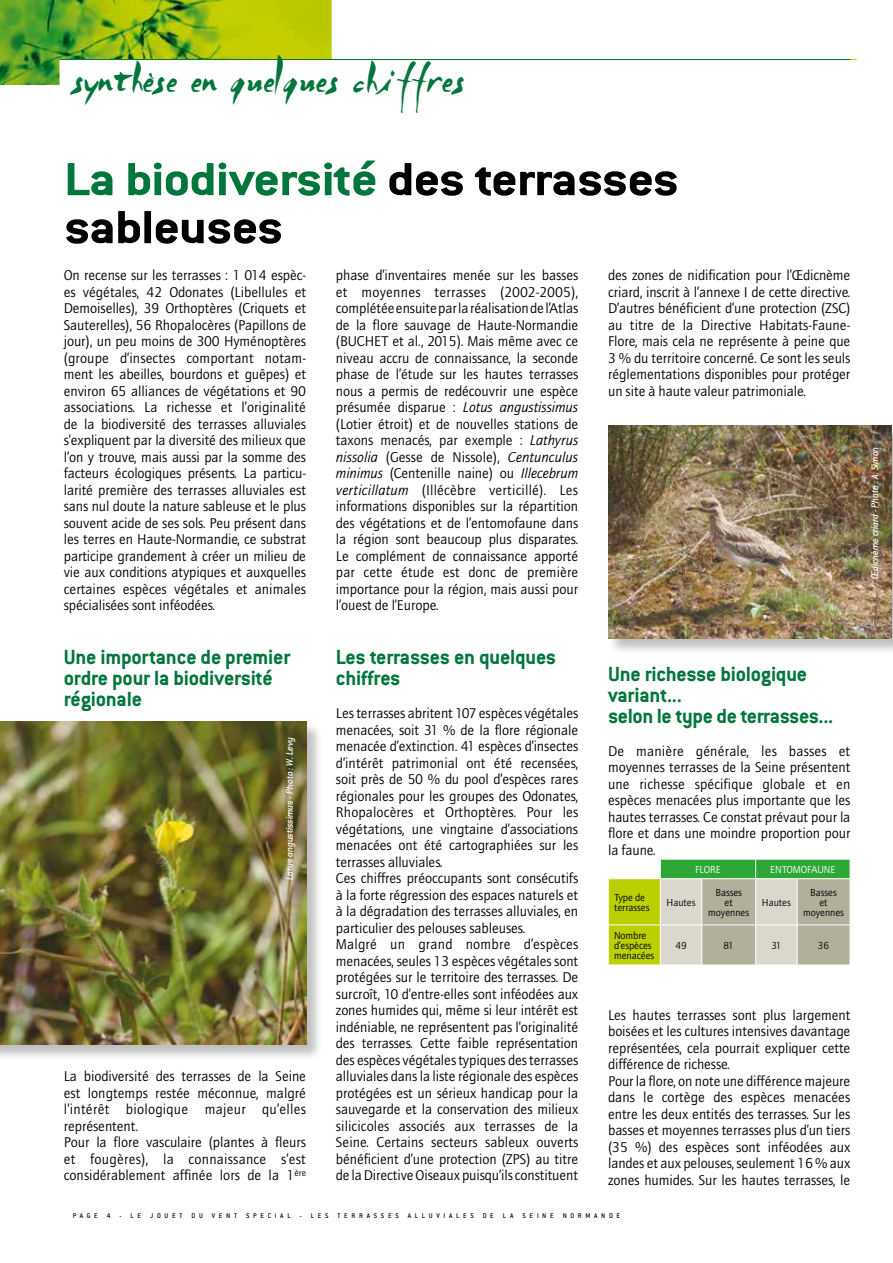
<style>
.page{position:relative;width:893px;height:1263px;background:#fff}
.page>*{position:absolute;margin:0;border:0;box-sizing:border-box;transform-origin:0 0}
.t1{font:700 51px/48px "Conduit ITC";letter-spacing:-.02em;color:#000;scale:1.15 1}
.t2{font:26.55px "Chinoise";letter-spacing:-.03em;color:#00763c}
.t3{font:700 22.5px/21px "Conduit ITC";letter-spacing:-.01em;color:#00763c}
.t4{font:14.25px/16.5px "AT Quay Sans";letter-spacing:-.01em;color:#000;text-align:justify}
.t5{font:italic 500 10.5px "Conduit ITC";letter-spacing:-.02em;color:#fff}
.t6{font:10.2px/10.2px "AT Quay Sans";letter-spacing:-.01em;color:#000}
.t7{font:10.2px "AT Quay Sans";letter-spacing:-.01em;color:#fff}
.t8{font:500 7.5px "Conduit ITC";letter-spacing:.5em;color:#000}
.s1{color:#00763c}
.s2{font-style:italic}
</style>
<div class="page">
<img style="left:0;top:0;width:332px;height:85px">
<hr style="left:64px;top:59px;width:793px;height:1px;background:#bccf00">
<hr style="left:60px;top:59px;width:790px;height:1px;background:#00763c">
<div style="left:0;top:722px;width:323px;height:339px;background:#000;opacity:.25"></div>
<img style="left:0;top:721px;width:306px;height:324px">
<div style="left:608px;top:425px;width:285px;height:230px;background:#000;opacity:.25"></div>
<img style="left:608px;top:425px;width:284px;height:213px">
<svg style="left:608px;top:859px;width:242px;height:106px;background:#b2c488"></svg>
<hr style="left:660px;top:878px;width:42px;height:1px;background:#fff">
<hr style="left:702px;top:878px;width:54px;height:1px;background:#fff">
<hr style="left:756px;top:878px;width:41px;height:1px;background:#fff">
<hr style="left:797px;top:878px;width:53px;height:1px;background:#fff">
<h2 class="t2" style="left:72px;top:67px;width:396px">synthèse en quelques chiffres</h2>
<h1 class="t1" style="left:64px;top:154px;width:537px"><span class="s1">La biodiversité</span> des terrasses sableuses</h1>
<p class="t4" style="left:64px;top:267px;width:244px">On recense sur les terrasses : 1 014 espèc&shy;es végétales, 42 Odonates (Libellules et Demoiselles), 39 Orthoptères (Criquets et Sauterelles), 56 Rhopalocères (Papillons de jour), un peu moins de 300 Hyménoptères (groupe d’insectes comportant notam&shy;ment les abeilles, bourdons et guêpes) et environ 65 alliances de végétations et 90 associations. La richesse et l’originalité de la biodiversité des terrasses alluviales s’expliquent par la diversité des milieux que l’on y trouve, mais aussi par la somme des facteurs écologiques présents. La particu&shy;larité première des terrasses alluviales est sans nul doute la nature sableuse et le plus souvent acide de ses sols. Peu présent dans les terres en Haute-Normandie, ce substrat participe grandement à créer un milieu de vie aux conditions atypiques et auxquelles certaines espèces végétales et animales spécialisées sont inféodées.</p>
<h3 class="t3" style="left:64px;top:646px;width:228px">Une importance de premier ordre pour la biodiversité régionale</h3>
<p class="t4" style="left:608px;top:267px;width:244px">des zones de nidification pour l’Œdicnème criard, inscrit à l’annexe I de cette directive.<br>D’autres bénéficient d’une protection (ZSC) au titre de la Directive Habitats-Faune-Flore, mais cela ne représente à peine que 3 % du territoire concerné. Ce sont les seuls réglementations disponibles pour protéger un site à haute valeur patrimoniale.</p>
<p class="t4" style="left:336px;top:267px;width:244px">phase d’inventaires menée sur les basses et moyennes terrasses (2002-2005), complétée ensuite par la réalisation de l’Atlas de la flore sauvage de Haute-Normandie (BUCHET et al., 2015). Mais même avec ce niveau accru de connaissance, la seconde phase de l’étude sur les hautes terrasses nous a permis de redécouvrir une espèce présumée disparue : <span class="s2">Lotus angustissimus </span>(Lotier étroit) et de nouvelles stations de taxons menacés, par exemple : <span class="s2">Lathyrus nissolia</span> (Gesse de Nissole), <span class="s2">Centunculus minimus</span> (Centenille naine) ou <span class="s2">Illecebrum verticillatum</span> (Illécèbre verticillé). Les informations disponibles sur la répartition des végétations et de l’entomofaune dans la région sont beaucoup plus disparates.<br>Le complément de connaissance apporté par cette étude est donc de première importance pour la région, mais aussi pour l’ouest de l’Europe.</p>
<h3 class="t3" style="left:336px;top:646px;width:222px">Les terrasses en quelques chiffres</h3>
<p class="t4" style="left:336px;top:705px;width:244px;text-align:left">Les terrasses abritent 107 espèces végétales menacées, soit 31 % de la flore régionale menacée d’extinction. 41 espèces d’insectes d’intérêt patrimonial ont été recensées, soit près de 50 % du pool d’espèces rares régionales pour les groupes des Odonates, Rhopalocères et Orthoptères. Pour les végétations, une vingtaine d’associations menacées ont été cartographiées sur les terrasses alluviales.<br>Ces chiffres préoccupants sont consécutifs à la forte régression des espaces naturels et à la dégradation des terrasses alluviales, en particulier des pelouses sableuses.<br>Malgré un grand nombre d’espèces menacées, seules 13 espèces végétales sont protégées sur le territoire des terrasses. De surcroît, 10 d’entre-elles sont inféodées aux zones humides qui, même si leur intérêt est indéniable, ne représentent pas l’originalité des terrasses. Cette faible représentation des espèces végétales typiques des terrasses alluviales dans la liste régionale des espèces protégées est un sérieux handicap pour la sauvegarde et la conservation des milieux silicicoles associés aux terrasses de la Seine. Certains secteurs sableux ouverts bénéficient d’une protection (ZPS) au titre de la Directive Oiseaux puisqu’ils constituent</p>
<h3 class="t3" style="left:608px;top:663px;width:227px">Une richesse biologique variant...<br>selon le type de terrasses...</h3>
<p class="t4" style="left:608px;top:743px;width:244px">De manière générale, les basses et moyennes terrasses de la Seine présentent une richesse spécifique globale et en espèces menacées plus importante que les hautes terrasses. Ce constat prévaut pour la flore et dans une moindre proportion pour la faune.</p>
<p class="t5" style="left:284px;top:880px;width:145px;rotate:-90deg">Lotus angustissimus - Photo : W. Levy</p>
<p class="t7" style="left:695px;top:863px;width:27px">FLORE</p>
<p class="t7" style="left:770px;top:863px;width:67px">ENTOMOFAUNE</p>
<p class="t6" style="left:614px;top:892px;width:37px">Type de terrasses</p>
<p class="t6" style="left:667px;top:897px;width:30px">Hautes</p>
<p class="t6" style="left:708px;top:887px;width:42px;text-align:center">Basses<br>et moyennes</p>
<p class="t6" style="left:762px;top:897px;width:30px">Hautes</p>
<p class="t6" style="left:803px;top:887px;width:42px;text-align:center">Basses<br>et moyennes</p>
<p class="t6" style="left:614px;top:930px;width:42px">Nombre d’espèces menacées</p>
<p class="t6" style="left:675px;top:940px;width:13px">49</p>
<p class="t6" style="left:723px;top:940px;width:12px">81</p>
<p class="t6" style="left:771px;top:940px;width:12px">31</p>
<p class="t6" style="left:818px;top:940px;width:13px">36</p>
<p class="t4" style="left:608px;top:1007px;width:244px;text-align:left">Les hautes terrasses sont plus largement boisées et les cultures intensives davantage représentées, cela pourrait expliquer cette différence de richesse.<br>Pour la flore, on note une différence majeure dans le cortège des espèces menacées entre les deux entités des terrasses. Sur les basses et moyennes terrasses plus d’un tiers (35 %) des espèces sont inféodées aux landes et aux pelouses, seulement 16 % aux zones humides. Sur les hautes terrasses, le</p>
<p class="t4" style="left:64px;top:1068px;width:244px;text-align:left">La biodiversité des terrasses de la Seine est longtemps restée méconnue, malgré l’intérêt biologique majeur qu’elles représentent.<br>Pour la flore vasculaire (plantes à fleurs et fougères), la connaissance s’est considérablement affinée lors de la 1<sup>ère</sup></p>
<p class="t8" style="left:73px;top:1211px;width:549px">PAGE 4 - LE JOUET DU VENT SPECIAL - LES TERRASSES ALLUVIALES DE LA SEINE NORMANDE</p>
<p class="t5" style="left:869px;top:579px;width:134px;rotate:-90deg">Œdicnème criard - Photo : A. Simon</p>
</div>
